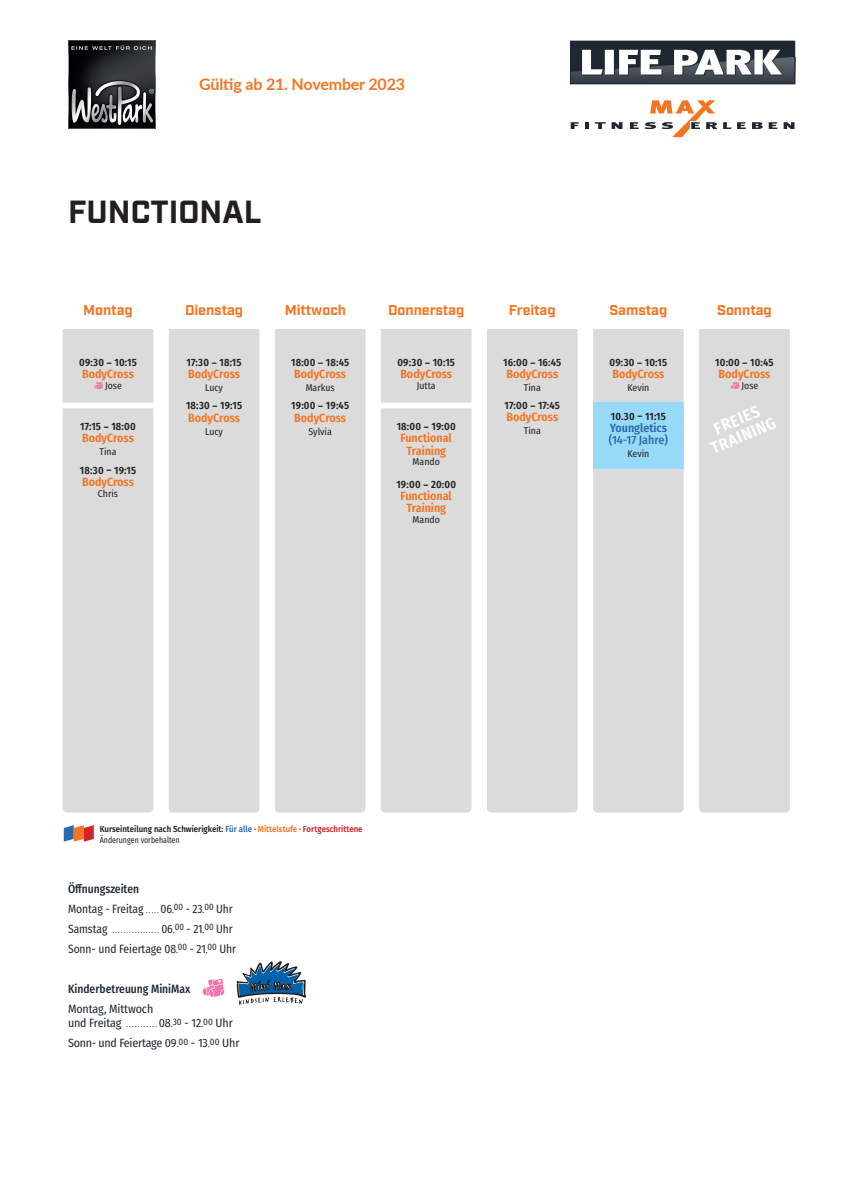
<style>
.page{position:relative;width:842px;height:1191px;background:#fff}
.page>*{position:absolute;margin:0;border:0;box-sizing:border-box;transform-origin:0 0}
.t1{font:700 32px "Industry";color:#231f20}
.t2{font:600 16.6px/16.8px "Fira Sans Condensed";color:#fff;text-align:center}
.t3{font:700 16px "Lato";letter-spacing:-.01em;color:#f47521}
.t4{font:700 14.2px "Industry";color:#f47521}
.t5{font:12px "Fira Sans Condensed";letter-spacing:-.01em;color:#1f2832}
.t6{font:12px "Fira Sans Condensed";letter-spacing:-.01em;color:#1f2832;scale:.96 1}
.t7{font:500 12px "Fira Sans Condensed";color:#1f2832;scale:.96 1}
.t8{font:600 11.9px/12.1px "Fira Sans Condensed";color:#f47521;text-align:center}
.t9{font:500 11.9px/12.6px "Fira Sans Condensed";color:#2a6cab}
.t10{font:600 10.5px "Fira Sans Condensed";letter-spacing:.02em;color:#231f20}
.t11{font:9.8px "Fira Sans Condensed";color:#231f20}
.t12{font:600 8.8px "Fira Sans";color:#231f20;scale:.9 1}
.t13{font:8.8px "Fira Sans Condensed";color:#231f20;scale:.9 1}
.t14{font:8px "Fira Sans Condensed";color:#1f2832;scale:.96 1}
.s1{font-weight:600}
.s2{color:#2a6cab}
.s3{color:#f47521}
.s4{color:#d1232a}
.s5{font-size:8px}
.s6{font-size:9.3px}
.s7{font-size:12px}
</style>
<div class="page">
<div style="left:570px;top:41px;width:225px;height:43px;background:#1f2832"></div>
<svg style="left:571px;top:50px;width:224px;height:33px"></svg>
<svg style="left:585px;top:122px;width:4px;height:7px"></svg>
<svg style="left:595px;top:122px;width:27px;height:7px"></svg>
<svg style="left:630px;top:100px;width:87px;height:37px"></svg>
<svg style="left:723px;top:122px;width:23px;height:7px"></svg>
<svg style="left:752px;top:122px;width:11px;height:7px"></svg>
<svg style="left:769px;top:122px;width:8px;height:7px"></svg>
<svg style="left:784px;top:122px;width:10px;height:7px"></svg>
<svg style="left:571px;top:122px;width:8px;height:7px"></svg>
<img style="left:68px;top:40px;width:88px;height:88px">
<div style="left:169px;top:329px;width:90px;height:483px;background:#dbdbdc"></div>
<div style="left:381px;top:329px;width:90px;height:483px;background:#dbdbdc"></div>
<div style="left:275px;top:329px;width:90px;height:483px;background:#dbdbdc"></div>
<div style="left:63px;top:329px;width:90px;height:483px;background:#dbdbdc"></div>
<svg style="left:94px;top:381px;width:9px;height:8px"></svg>
<div style="left:487px;top:329px;width:91px;height:483px;background:#dbdbdc"></div>
<div style="left:593px;top:329px;width:91px;height:483px;background:#dbdbdc"></div>
<div style="left:593px;top:402px;width:91px;height:67px;background:#97daf8"></div>
<div style="left:699px;top:329px;width:91px;height:483px;background:#dbdbdc"></div>
<svg style="left:730px;top:381px;width:10px;height:8px"></svg>
<div style="left:45px;top:403px;width:115px;height:5px;background:#fff"></div>
<div style="left:372px;top:403px;width:107px;height:5px;background:#fff"></div>
<svg style="left:203px;top:978px;width:22px;height:19px"></svg>
<svg style="left:237px;top:961px;width:69px;height:44px"></svg>
<svg style="left:64px;top:825px;width:30px;height:17px"></svg>
<p class="t3" style="left:199px;top:73px;width:207px">Gültig ab 21. November 2023</p>
<p class="t1" style="left:68px;top:193px;width:195px">FUNCTIONAL</p>
<p class="t4" style="left:83px;top:302px;width:51px">Montag</p>
<p class="t4" style="left:185px;top:302px;width:60px">Dienstag</p>
<p class="t4" style="left:285px;top:302px;width:63px">Mittwoch</p>
<p class="t4" style="left:388px;top:302px;width:78px">Donnerstag</p>
<p class="t4" style="left:509px;top:302px;width:48px">Freitag</p>
<p class="t4" style="left:609px;top:302px;width:59px">Samstag</p>
<p class="t4" style="left:717px;top:302px;width:56px">Sonntag</p>
<p class="t10" style="left:79px;top:354px;width:59px">09:30 – 10:15</p>
<p class="t8" style="left:82px;top:367px;width:53px">BodyCross</p>
<p class="t11" style="left:105px;top:378px;width:18px">Jose</p>
<p class="t10" style="left:80px;top:418px;width:57px">17:15 – 18:00</p>
<p class="t8" style="left:82px;top:431px;width:53px">BodyCross</p>
<p class="t11" style="left:100px;top:444px;width:18px">Tina</p>
<p class="t10" style="left:80px;top:461px;width:58px">18:30 – 19:15</p>
<p class="t8" style="left:82px;top:475px;width:53px">BodyCross</p>
<p class="t11" style="left:98px;top:486px;width:22px">Chris</p>
<p class="t10" style="left:187px;top:354px;width:56px">17:30 – 18:15</p>
<p class="t8" style="left:188px;top:367px;width:53px">BodyCross</p>
<p class="t11" style="left:205px;top:380px;width:19px">Lucy</p>
<p class="t10" style="left:186px;top:397px;width:58px">18:30 – 19:15</p>
<p class="t8" style="left:188px;top:411px;width:53px">BodyCross</p>
<p class="t11" style="left:205px;top:424px;width:19px">Lucy</p>
<p class="t10" style="left:291px;top:354px;width:60px">18:00 – 18:45</p>
<p class="t8" style="left:294px;top:367px;width:53px">BodyCross</p>
<p class="t11" style="left:306px;top:380px;width:30px">Markus</p>
<p class="t10" style="left:291px;top:397px;width:59px">19:00 – 19:45</p>
<p class="t8" style="left:294px;top:411px;width:53px">BodyCross</p>
<p class="t11" style="left:308px;top:424px;width:25px">Sylvia</p>
<p class="t10" style="left:397px;top:354px;width:59px">09:30 – 10:15</p>
<p class="t8" style="left:400px;top:367px;width:53px">BodyCross</p>
<p class="t11" style="left:417px;top:378px;width:20px">Jutta</p>
<p class="t10" style="left:397px;top:418px;width:61px">18:00 – 19:00</p>
<p class="t8" style="left:401px;top:431px;width:53px">Functional<br>Training</p>
<p class="t11" style="left:413px;top:454px;width:29px">Mando</p>
<p class="t10" style="left:396px;top:476px;width:61px">19:00 – 20:00</p>
<p class="t8" style="left:401px;top:489px;width:53px">Functional<br>Training</p>
<p class="t11" style="left:413px;top:512px;width:29px">Mando</p>
<p class="t10" style="left:503px;top:354px;width:59px">16:00 – 16:45</p>
<p class="t8" style="left:506px;top:367px;width:53px">BodyCross</p>
<p class="t11" style="left:524px;top:380px;width:18px">Tina</p>
<p class="t10" style="left:505px;top:397px;width:57px">17:00 – 17:45</p>
<p class="t8" style="left:506px;top:410px;width:53px">BodyCross</p>
<p class="t11" style="left:524px;top:423px;width:18px">Tina</p>
<p class="t10" style="left:610px;top:354px;width:59px">09:30 – 10:15</p>
<p class="t8" style="left:612px;top:367px;width:53px">BodyCross</p>
<p class="t11" style="left:627px;top:380px;width:23px">Kevin</p>
<p class="t10" style="left:611px;top:407px;width:57px">10.30 – 11:15</p>
<p class="t9" style="left:609px;top:421px;width:61px"><span class="s1">Youngletics </span>(14-17 Jahre)</p>
<p class="t11" style="left:627px;top:446px;width:23px">Kevin</p>
<p class="t10" style="left:715px;top:354px;width:60px">10:00 – 10:45</p>
<p class="t8" style="left:718px;top:367px;width:53px">BodyCross</p>
<p class="t11" style="left:741px;top:378px;width:18px">Jose</p>
<p class="t2" style="left:701px;top:425px;width:71px;rotate:-23deg">FREIES<br>TRAINING</p>
<p class="t12" style="left:100px;top:822px;width:294px">Kurseinteilung nach Schwierigkeit: <span class="s2">Für alle</span> · <span class="s3">Mittelstufe</span> · <span class="s4">Fortgeschrittene</span></p>
<p class="t13" style="left:100px;top:833px;width:90px">Änderungen vorbehalten</p>
<p class="t7" style="left:68px;top:879px;width:76px">Öffnungszeiten</p>
<p class="t6" style="left:68px;top:899px;width:173px">Montag - Freitag <span class="s5">. . . . .</span> 06<span class="s6">.</span><sup>00</sup> - 23<span class="s6">.</span><sup>00</sup> Uhr</p>
<p class="t14" style="left:68px;top:924px;width:173px"><span class="s7">Samstag</span> ................. <span class="s7">06</span><span class="s6">.</span><sup>00</sup> <span class="s7">- 21</span><span class="s6">.</span><sup>00</sup> <span class="s7">Uhr</span></p>
<p class="t6" style="left:68px;top:939px;width:177px">Sonn- und Feiertage 08<span class="s6">.</span><sup>00</sup> - 21<span class="s6">.</span><sup>00</sup> Uhr</p>
<p class="t7" style="left:68px;top:979px;width:129px">Kinderbetreuung MiniMax</p>
<p class="t5" style="left:68px;top:999px;width:87px">Montag, Mittwoch</p>
<p class="t5" style="left:68px;top:1014px;width:166px">und Freitag <span class="s5">. . . . . . . . . . .</span> 08<span class="s6">.</span><sup>30</sup> - 12<span class="s6">.</span><sup>00</sup> Uhr</p>
<p class="t5" style="left:68px;top:1034px;width:173px">Sonn- und Feiertage 09<span class="s6">.</span><sup>00</sup> - 13<span class="s6">.</span><sup>00</sup> Uhr</p>
</div>
